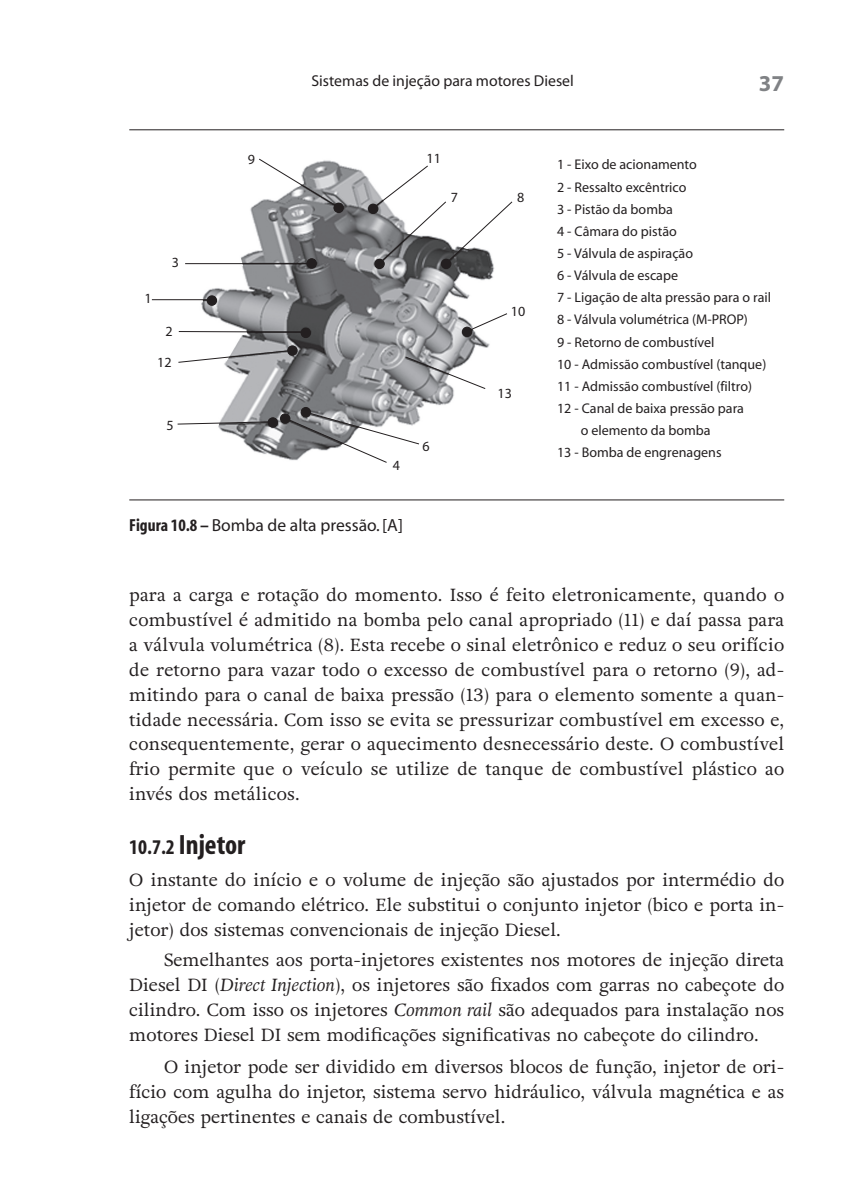
<style>
.page{position:relative;width:854px;height:1202px;background:#fff}
.page>*{position:absolute;margin:0;border:0;box-sizing:border-box;transform-origin:0 0}
.Heading_3{font:700 condensed 28px "Myriad";color:#231f20}
.t1{font:700 22.75px "Myriad";color:#808285}
.MASSA_DE_TEXTO{font:17.5px/24.8px "Adriane Text";color:#231f20;text-align:justify}
.massa_sem_recuo{font:17.5px/24.8px "Adriane Text";color:#231f20;text-align:justify}
.legenda{font:17.5px "Myriad";color:#231f20}
.t2{font:15.75px "Myriad Pro";color:#231f20}
.t3{font:14px "Myriad";color:#231f20}
.s1{font-weight:700;font-stretch:condensed}
.s2{font-size:21px}
.s3{font-style:italic}
</style>
<div class="page">
<hr style="left:129px;top:129px;width:655px;height:1px;background:#231f20">
<hr style="left:129px;top:499px;width:655px;height:1px;background:#231f20">
<svg style="left:151px;top:158px;width:362px;height:305px"></svg>
<div style="left:334px;top:203px;width:9px;height:9px;background:#231f20;border-radius:50%"></div>
<div style="left:334px;top:203px;width:10px;height:10px;border:1px solid #231f20;border-radius:50%"></div>
<div style="left:368px;top:204px;width:10px;height:9px;background:#231f20;border-radius:50%"></div>
<div style="left:368px;top:204px;width:10px;height:10px;border:1px solid #231f20;border-radius:50%"></div>
<div style="left:307px;top:259px;width:9px;height:9px;background:#231f20;border-radius:50%"></div>
<div style="left:307px;top:258px;width:10px;height:10px;border:1px solid #231f20;border-radius:50%"></div>
<div style="left:375px;top:259px;width:9px;height:9px;background:#231f20;border-radius:50%"></div>
<div style="left:374px;top:259px;width:11px;height:10px;border:1px solid #231f20;border-radius:50%"></div>
<div style="left:441px;top:259px;width:10px;height:9px;background:#231f20;border-radius:50%"></div>
<div style="left:441px;top:259px;width:10px;height:10px;border:1px solid #231f20;border-radius:50%"></div>
<div style="left:462px;top:327px;width:10px;height:9px;background:#231f20;border-radius:50%"></div>
<div style="left:462px;top:327px;width:10px;height:10px;border:1px solid #231f20;border-radius:50%"></div>
<div style="left:288px;top:346px;width:9px;height:9px;background:#231f20;border-radius:50%"></div>
<div style="left:287px;top:345px;width:10px;height:10px;border:1px solid #231f20;border-radius:50%"></div>
<div style="left:301px;top:407px;width:9px;height:9px;background:#231f20;border-radius:50%"></div>
<div style="left:301px;top:407px;width:10px;height:10px;border:1px solid #231f20;border-radius:50%"></div>
<div style="left:280px;top:414px;width:10px;height:9px;background:#231f20;border-radius:50%"></div>
<div style="left:280px;top:413px;width:10px;height:10px;border:1px solid #231f20;border-radius:50%"></div>
<div style="left:268px;top:417px;width:9px;height:10px;background:#231f20;border-radius:50%"></div>
<div style="left:268px;top:417px;width:10px;height:10px;border:1px solid #231f20;border-radius:50%"></div>
<div style="left:301px;top:328px;width:9px;height:9px;background:#231f20;border-radius:50%"></div>
<div style="left:301px;top:328px;width:10px;height:10px;border:1px solid #231f20;border-radius:50%"></div>
<div style="left:207px;top:296px;width:10px;height:9px;background:#231f20;border-radius:50%"></div>
<div style="left:207px;top:295px;width:10px;height:10px;border:1px solid #231f20;border-radius:50%"></div>
<p class="t3" style="left:172px;top:256px;width:9px">3</p>
<p class="t3" style="left:144px;top:292px;width:9px">1</p>
<p class="t3" style="left:165px;top:324px;width:9px">2</p>
<p class="t3" style="left:157px;top:356px;width:16px">12</p>
<p class="t3" style="left:166px;top:418px;width:9px">5</p>
<p class="t2" style="left:311px;top:71px;width:264px">Sistemas de injeção para motores Diesel</p>
<h2 class="t1" style="left:759px;top:72px;width:27px">37</h2>
<p class="t3" style="left:248px;top:152px;width:9px">9</p>
<p class="t3" style="left:426px;top:151px;width:16px">11</p>
<p class="t3" style="left:451px;top:190px;width:9px">7</p>
<p class="t3" style="left:517px;top:190px;width:9px">8</p>
<p class="t3" style="left:393px;top:458px;width:9px">4</p>
<p class="t3" style="left:422px;top:439px;width:9px">6</p>
<p class="t3" style="left:511px;top:304px;width:16px">10</p>
<p class="t3" style="left:497px;top:386px;width:16px">13</p>
<p class="t3" style="left:557px;top:158px;width:141px">1 - Eixo de acionamento</p>
<p class="t3" style="left:557px;top:180px;width:131px">2 - Ressalto excêntrico</p>
<p class="t3" style="left:557px;top:202px;width:117px">3 - Pistão da bomba</p>
<p class="t3" style="left:557px;top:224px;width:121px">4 - Câmara do pistão</p>
<p class="t3" style="left:557px;top:246px;width:138px">5 - Válvula de aspiração</p>
<p class="t3" style="left:557px;top:268px;width:122px">6 - Válvula de escape</p>
<p class="t3" style="left:557px;top:290px;width:216px">7 - Ligação de alta pressão para o rail</p>
<p class="t3" style="left:557px;top:312px;width:192px">8 - Válvula volumétrica (M-PROP)</p>
<p class="t3" style="left:557px;top:335px;width:159px">9 - Retorno de combustível</p>
<p class="t3" style="left:557px;top:357px;width:211px">10 - Admissão combustível (tanque)</p>
<p class="t3" style="left:557px;top:379px;width:196px">11 - Admissão combustível (filtro)</p>
<p class="t3" style="left:557px;top:401px;width:188px">12 - Canal de baixa pressão para</p>
<p class="t3" style="left:581px;top:423px;width:131px">o elemento da bomba</p>
<p class="t3" style="left:557px;top:445px;width:166px">13 - Bomba de engrenagens</p>
<p class="legenda" style="left:129px;top:516px;width:275px"><span class="s1">Figura 10.8 –</span> Bomba de alta pressão. [A]</p>
<p class="MASSA_DE_TEXTO" style="left:129px;top:582px;width:656px">para a carga e rotação do momento. Isso é feito eletronicamente, quando o combustível é admitido na bomba pelo canal apropriado (11) e daí passa para a válvula volumétrica (8). Esta recebe o sinal eletrônico e reduz o seu orifício de retorno para vazar todo o excesso de combustível para o retorno (9), ad&shy;mitindo para o canal de baixa pressão (13) para o elemento somente a quan&shy;tidade necessária. Com isso se evita se pressurizar combustível em excesso e, consequentemente, gerar o aquecimento desnecessário deste. O combustível frio permite que o veículo se utilize de tanque de combustível plástico ao invés dos metálicos.</p>
<p class="Heading_3" style="left:129px;top:830px;width:118px"><span class="s2">10.7.2</span> Injetor</p>
<p class="massa_sem_recuo" style="left:129px;top:867px;width:656px">O instante do início e o volume de injeção são ajustados por intermédio do injetor de comando elétrico. Ele substitui o conjunto injetor (bico e porta in&shy;jetor) dos sistemas convencionais de injeção Diesel.</p>
<p class="MASSA_DE_TEXTO" style="left:129px;top:946px;width:656px;text-indent:35px">Semelhantes aos porta-injetores existentes nos motores de injeção direta Diesel DI (<span class="s3">Direct Injection</span>), os injetores são fixados com garras no cabeçote do cilindro. Com isso os injetores <span class="s3">Common rail</span> são adequados para instalação nos motores Diesel DI sem modificações significativas no cabeçote do cilindro.</p>
<p class="MASSA_DE_TEXTO" style="left:129px;top:1053px;width:656px;text-indent:35px">O injetor pode ser dividido em diversos blocos de função, injetor de ori&shy;fício com agulha do injetor, sistema servo hidráulico, válvula magnética e as ligações pertinentes e canais de combustível.</p>
</div>
